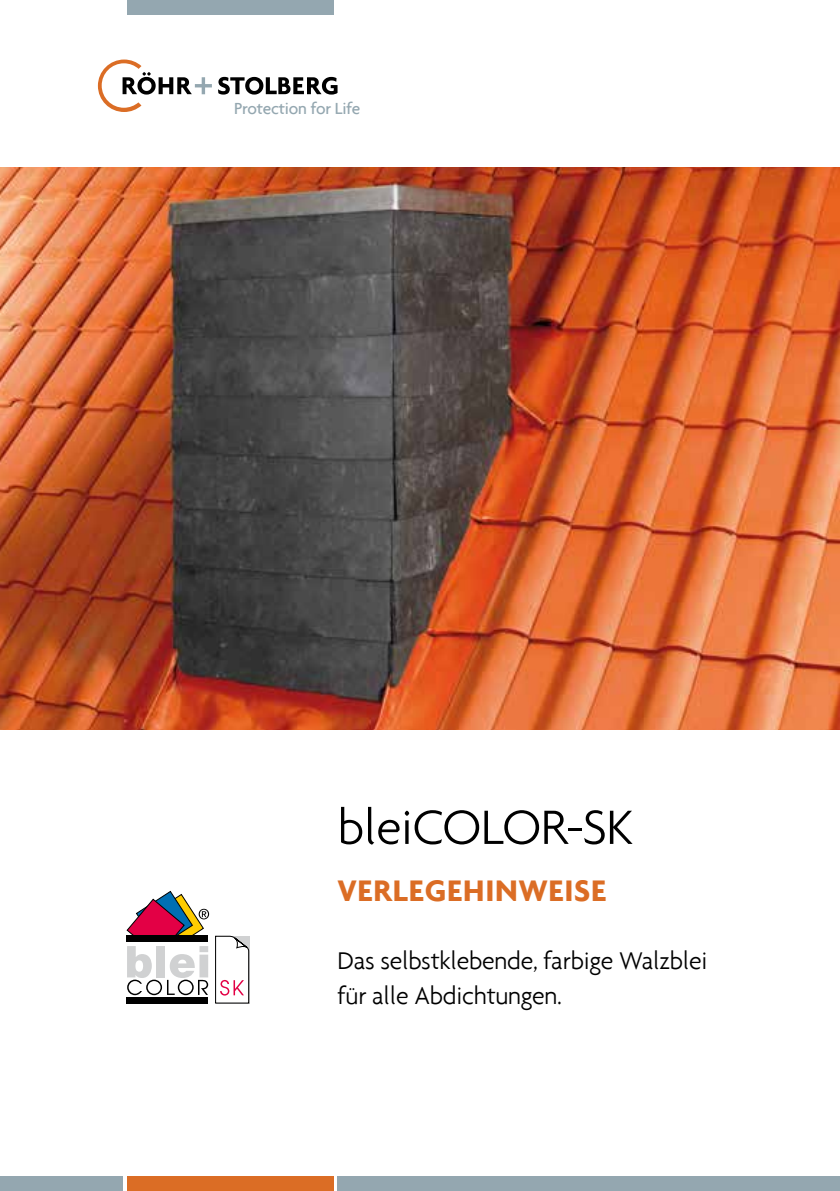
<style>
.page{position:relative;width:840px;height:1191px;background:#fff}
.page>*{position:absolute;margin:0;border:0;box-sizing:border-box;transform-origin:0 0}
.t1{font:300 52px "Agenda";letter-spacing:-.01em;color:#000}
.t2{font:700 32px "Agenda";letter-spacing:.025em;color:#db6d25}
.t3{font:300 26px/34.2px "Agenda";letter-spacing:-.01em;color:#000}
.t4{font:500 17.2px "Agenda";letter-spacing:-.01em;color:#94a7b0}
</style>
<div class="page">
<div style="left:126px;top:0;width:207px;height:14px;background:#94a7b0"></div>
<svg style="left:98px;top:60px;width:114px;height:52px"></svg>
<svg style="left:218px;top:77px;width:119px;height:18px"></svg>
<div style="left:126px;top:1176px;width:207px;height:15px;background:#db6d25"></div>
<div style="left:0;top:1176px;width:122px;height:15px;background:#94a7b0"></div>
<div style="left:337px;top:1176px;width:502px;height:15px;background:#94a7b0"></div>
<svg style="left:126px;top:890px;width:124px;height:114px"></svg>
<img style="left:0;top:167px;width:839px;height:563px">
<p class="t4" style="left:234px;top:98px;width:128px">Protection for Life</p>
<h1 class="t1" style="left:337px;top:796px;width:297px">bleiCOLOR-SK</h1>
<p class="t2" style="left:337px;top:871px;width:270px">VERLEGEHINWEISE</p>
<p class="t3" style="left:337px;top:943px;width:371px">Das selbstklebende, farbige Walzblei für alle Abdichtungen.</p>
</div>
